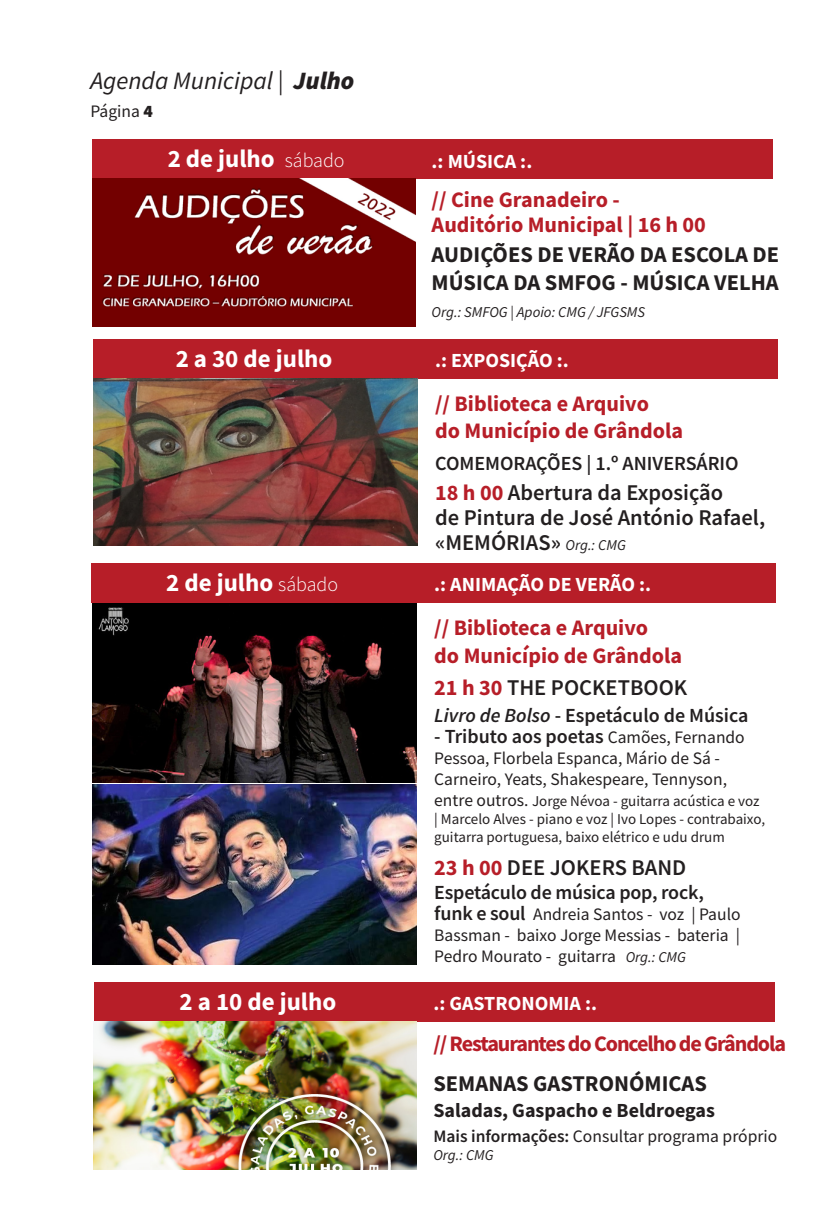
<style>
.page{position:relative;width:823px;height:1212px;background:#fff}
.page>*{position:absolute;margin:0;border:0;box-sizing:border-box;transform-origin:0 0}
.t1{font:700 25px "Source Sans Pro";color:#fff}
.t2{font:italic 25px "Source Sans Pro";color:#231f20}
.t3{font:600 22.5px/25px "Source Sans Pro";color:#231f20}
.t4{font:700 22.5px/27.5px "Source Sans Pro";color:#231f20}
.t5{font:700 22.25px/27.5px "Source Sans Pro";color:#b71e28}
.t6{font:700 22.25px "Source Sans Pro";letter-spacing:-.05em;color:#b71e28}
.t7{font:600 20px "Source Sans Pro";color:#231f20}
.t8{font:700 20px "Source Sans Pro";color:#fff}
.t9{font:700 20px "Source Sans Pro";color:#231f20}
.t10{font:17.5px/21px "Source Sans Pro";color:#231f20}
.t11{font:15px/18px "Source Sans Pro";color:#231f20}
.t12{font:italic 15px "Source Sans Pro";color:#231f20}
.s1{font-weight:900}
.s2{font-weight:300;font-size:20px}
.s3{font-weight:700;font-size:22.25px;color:#b71e28}
.s4{font-weight:400;font-style:italic;font-size:15px}
.s5{font-style:italic}
.s6{font-weight:400;font-size:17.5px}
.s7{font-size:17.5px}
.s8{font-weight:600;font-size:20px}
.s9{font-style:italic;font-size:15px}
.s10{font-weight:600}
</style>
<div class="page">
<div style="left:93px;top:339px;width:683px;height:40px;background:#b71e28"></div>
<div style="left:92px;top:139px;width:680px;height:39px;background:#b71e28"></div>
<img style="left:92px;top:178px;width:323px;height:149px">
<img style="left:93px;top:379px;width:324px;height:167px">
<img style="left:92px;top:603px;width:324px;height:180px">
<img style="left:92px;top:785px;width:324px;height:180px">
<div style="left:94px;top:982px;width:680px;height:40px;background:#b71e28"></div>
<img style="left:94px;top:1022px;width:322px;height:147px">
<div style="left:91px;top:563px;width:684px;height:40px;background:#b71e28"></div>
<h1 class="t2" style="left:90px;top:65px;width:265px">Agenda Municipal | <span class="s1">Julho</span></h1>
<p class="t10" style="left:90px;top:100px;width:64px">Página <span class="s1">4</span></p>
<p class="t1" style="left:167px;top:141px;width:178px">2 de julho <span class="s2">sábado</span></p>
<p class="t8" style="left:431px;top:148px;width:102px">.: MÚSICA :.</p>
<p class="t5" style="left:431px;top:187px;width:276px;line-height:25px">// Cine Granadeiro -<br>Auditório Municipal | 16 h 00</p>
<p class="t4" style="left:431px;top:241px;width:349px">AUDIÇÕES DE VERÃO DA ESCOLA DE<br>MÚSICA DA SMFOG - MÚSICA VELHA</p>
<p class="t12" style="left:431px;top:303px;width:215px">Org.: SMFOG | Apoio: CMG / JFGSMS</p>
<p class="t1" style="left:175px;top:342px;width:158px">2 a 30 de julho</p>
<p class="t8" style="left:435px;top:346px;width:135px">.: EXPOSIÇÃO :.</p>
<p class="t5" style="left:435px;top:389px;width:249px">// Biblioteca e Arquivo<br>do Município de Grândola</p>
<p class="t7" style="left:435px;top:450px;width:305px">COMEMORAÇÕES | 1.º ANIVERSÁRIO</p>
<p class="t3" style="left:435px;top:480px;width:331px"><span class="s3">18 h 00</span> Abertura da Exposição<br>de Pintura de José António Rafael, «MEMÓRIAS» <span class="s4">Org.: CMG</span></p>
<p class="t1" style="left:166px;top:566px;width:173px">2 de julho <span class="s2">sábado</span></p>
<p class="t8" style="left:434px;top:571px;width:218px">.: ANIMAÇÃO DE VERÃO :.</p>
<p class="t5" style="left:434px;top:614px;width:249px">// Biblioteca e Arquivo<br>do Município de Grândola</p>
<p class="t3" style="left:434px;top:674px;width:254px"><span class="s3">21 h 30</span> THE POCKETBOOK</p>
<p class="t7" style="left:434px;top:702px;width:315px"><span class="s5">Livro de Bolso</span> - Espetáculo de Música</p>
<p class="t7" style="left:434px;top:723px;width:312px">- Tributo aos poetas <span class="s6">Camões, Fernando</span></p>
<p class="t10" style="left:434px;top:748px;width:294px">Pessoa, Florbela Espanca, Mário de Sá -<br>Carneiro, Yeats, Shakespeare, Tennyson,</p>
<p class="t11" style="left:434px;top:792px;width:332px"><span class="s7">entre outros.</span> Jorge Névoa - guitarra acústica e voz | Marcelo Alves - piano e voz | Ivo Lopes - contrabaixo, guitarra portuguesa, baixo elétrico e udu drum</p>
<p class="t3" style="left:434px;top:854px;width:253px"><span class="s3">23 h 00</span> DEE JOKERS BAND</p>
<p class="t7" style="left:434px;top:879px;width:271px">Espetáculo de música pop, rock,</p>
<p class="t10" style="left:434px;top:903px;width:308px;text-align:justify"><span class="s8">funk e soul</span> Andreia Santos - voz | Paulo Bassman - baixo Jorge Messias - bateria | Pedro Mourato - guitarra <span class="s9">Org.: CMG</span></p>
<p class="t1" style="left:179px;top:985px;width:158px">2 a 10 de julho</p>
<p class="t8" style="left:433px;top:989px;width:165px">.: GASTRONOMIA :.</p>
<p class="t6" style="left:433px;top:1028px;width:354px">// Restaurantes do Concelho de Grândola</p>
<p class="t4" style="left:433px;top:1069px;width:275px">SEMANAS GASTRONÓMICAS</p>
<p class="t9" style="left:433px;top:1097px;width:283px">Saladas, Gaspacho e Beldroegas</p>
<p class="t10" style="left:433px;top:1126px;width:345px"><span class="s10">Mais informações:</span> Consultar programa próprio</p>
<p class="t12" style="left:433px;top:1145px;width:62px">Org.: CMG</p>
</div>
